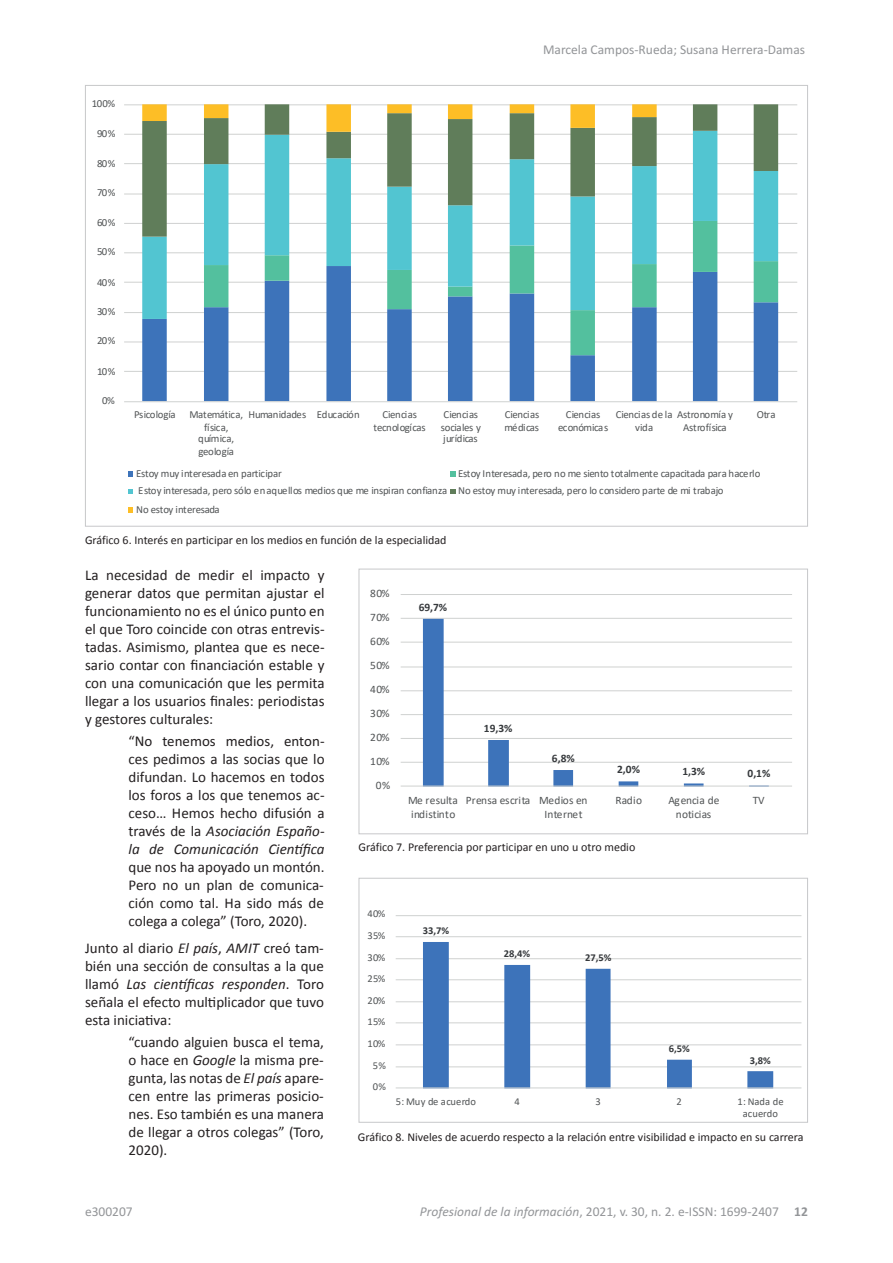
<style>
.page{position:relative;width:893px;height:1263px;background:#fff}
.page>*{position:absolute;margin:0;border:0;box-sizing:border-box;transform-origin:0 0}
.t1{font:15px/18px "Calibri 12";color:#231f20;text-align:justify}
.t2{font:italic 15px/18px "Calibri";color:#231f20}
.t3{font:15px "Calibri 11";color:#231f20}
.t4{font:13.5px "Calibri 11";color:#939598}
.t5{font:12px "Calibri 12";color:#231f20}
.t6{font:11.4px/13.5px "Calibri 5";letter-spacing:.02em;color:#515455}
.t7{font:11.4px "Calibri Bold 3";color:#36393c}
.t8{font:10.8px/12.5px "Calibri 4";letter-spacing:-.025em;color:#515455;text-align:center}
.t9{font:10.8px/12.8px "Calibri 4";letter-spacing:.005em;color:#515455}
.t10{font:10.8px "Calibri 4";letter-spacing:-.05em;color:#515455}
.t11{font:10.5px/12.5px "Calibri";letter-spacing:.02em;color:#515455;text-align:center}
.t12{font:700 10.5px "Calibri";color:#36393c}
.s1{font-family:"Calibri 12";font-style:normal}
.s2{font-family:"Calibri";font-style:italic}
.s3{font-family:"Calibri 11"}
.s4{font-family:"Calibri 11";font-style:normal}
.s5{font-family:"Calibri Italic 2"}
.s6{font-family:"Calibri Bold 7"}
</style>
<div class="page">
<hr style="left:124px;top:371px;width:673px;height:1px;background:#cfd1d0">
<hr style="left:124px;top:342px;width:673px;height:1px;background:#cfd1d0">
<hr style="left:124px;top:312px;width:673px;height:1px;background:#cfd1d0">
<hr style="left:124px;top:282px;width:673px;height:1px;background:#cfd1d0">
<hr style="left:124px;top:252px;width:673px;height:1px;background:#cfd1d0">
<hr style="left:124px;top:223px;width:673px;height:1px;background:#cfd1d0">
<hr style="left:124px;top:194px;width:673px;height:1px;background:#cfd1d0">
<hr style="left:124px;top:163px;width:673px;height:1px;background:#cfd1d0">
<hr style="left:124px;top:134px;width:673px;height:1px;background:#cfd1d0">
<hr style="left:124px;top:104px;width:673px;height:1px;background:#cfd1d0">
<svg style="left:142px;top:319px;width:636px;height:82px"></svg>
<svg style="left:204px;top:319px;width:574px;height:36px"></svg>
<svg style="left:142px;top:237px;width:636px;height:82px"></svg>
<svg style="left:142px;top:104px;width:636px;height:133px"></svg>
<svg style="left:142px;top:104px;width:515px;height:28px"></svg>
<hr style="left:124px;top:401px;width:673px;height:1px;background:#cfd1d0">
<svg style="left:129px;top:471px;width:4px;height:6px"></svg>
<svg style="left:450px;top:471px;width:6px;height:6px"></svg>
<svg style="left:129px;top:489px;width:4px;height:5px"></svg>
<svg style="left:450px;top:489px;width:6px;height:5px"></svg>
<svg style="left:129px;top:507px;width:4px;height:6px"></svg>
<hr style="left:401px;top:762px;width:391px;height:1px;background:#cfd1d0">
<hr style="left:401px;top:738px;width:391px;height:1px;background:#cfd1d0">
<hr style="left:401px;top:714px;width:391px;height:1px;background:#cfd1d0">
<hr style="left:401px;top:690px;width:391px;height:1px;background:#cfd1d0">
<hr style="left:401px;top:667px;width:391px;height:1px;background:#cfd1d0">
<hr style="left:401px;top:642px;width:391px;height:1px;background:#cfd1d0">
<hr style="left:401px;top:618px;width:391px;height:1px;background:#cfd1d0">
<hr style="left:401px;top:594px;width:391px;height:1px;background:#cfd1d0">
<svg style="left:423px;top:619px;width:346px;height:167px"></svg>
<hr style="left:401px;top:786px;width:391px;height:1px;background:#cfd1d0">
<div style="left:359px;top:569px;width:449px;height:265px;border:1px solid #c7c8ca"></div>
<hr style="left:396px;top:1066px;width:405px;height:1px;background:#cfd1d0">
<hr style="left:396px;top:1044px;width:405px;height:1px;background:#cfd1d0">
<hr style="left:396px;top:1022px;width:405px;height:1px;background:#cfd1d0">
<hr style="left:396px;top:1001px;width:405px;height:1px;background:#cfd1d0">
<hr style="left:396px;top:979px;width:405px;height:1px;background:#cfd1d0">
<hr style="left:396px;top:958px;width:405px;height:1px;background:#cfd1d0">
<hr style="left:396px;top:936px;width:405px;height:1px;background:#cfd1d0">
<hr style="left:396px;top:915px;width:405px;height:1px;background:#cfd1d0">
<svg style="left:423px;top:942px;width:350px;height:145px"></svg>
<hr style="left:396px;top:1087px;width:405px;height:1px;background:#cfd1d0">
<div style="left:359px;top:878px;width:449px;height:245px;border:1px solid #c7c8ca"></div>
<p class="t8" style="left:92px;top:97px;width:25px">100%</p>
<p class="t8" style="left:97px;top:127px;width:20px">90%</p>
<p class="t8" style="left:97px;top:157px;width:20px">80%</p>
<p class="t8" style="left:97px;top:186px;width:20px">70%</p>
<p class="t8" style="left:97px;top:216px;width:20px">60%</p>
<p class="t8" style="left:97px;top:245px;width:20px">50%</p>
<p class="t8" style="left:97px;top:276px;width:20px">40%</p>
<p class="t8" style="left:97px;top:305px;width:20px">30%</p>
<p class="t8" style="left:97px;top:334px;width:20px">20%</p>
<p class="t8" style="left:97px;top:365px;width:20px">10%</p>
<p class="t8" style="left:102px;top:394px;width:14px">0%</p>
<p class="t4" style="left:543px;top:41px;width:264px">Marcela Campos-Rueda; Susana Herrera-Damas</p>
<p class="t10" style="left:134px;top:407px;width:43px">Psicología</p>
<p class="t8" style="left:189px;top:408px;width:55px">Matemática, física, química, geología</p>
<p class="t8" style="left:248px;top:408px;width:113px">Humanidades Educación</p>
<p class="t8" style="left:373px;top:408px;width:54px">Ciencias tecnologícas</p>
<p class="t8" style="left:441px;top:408px;width:42px;text-align:left">Ciencias sociales y jurídicas</p>
<p class="t8" style="left:504px;top:408px;width:36px;text-align:left">Ciencias médicas</p>
<p class="t8" style="left:558px;top:408px;width:52px">Ciencias económicas</p>
<p class="t9" style="left:635px;top:408px;width:99px;text-indent:-20px">Ciencias de la Astronomía y vida</p>
<p class="t8" style="left:683px;top:421px;width:45px">Astrofísica</p>
<p class="t8" style="left:757px;top:408px;width:20px">Otra</p>
<p class="t8" style="left:136px;top:464px;width:626px;line-height:18.1px;text-align:left;text-indent:322px">Estoy Interesada, pero no me siento totalmente capacitada para hacerlo<br>Estoy interesada, pero sólo en aquellos medios que me inspiran confianza No estoy muy interesada, pero lo considero parte de mi trabajo<br>No estoy interesada</p>
<p class="t8" style="left:136px;top:467px;width:147px">Estoy muy interesada en participar</p>
<p class="t5" style="left:85px;top:533px;width:363px">Gráfico 6. Interés en participar en los medios en función de la especialidad</p>
<p class="t1" style="left:85px;top:565px;width:241px">La necesidad de medir el impacto y generar datos que permitan ajustar el funcionamiento no es el único punto en el que Toro coincide con otras entrevis&shy;tadas. Asimismo, plantea que es nece&shy;sario contar con financiación estable y con una comunicación que les permita llegar a los usuarios finales: periodistas y gestores culturales:</p>
<p class="t3" style="left:129px;top:732px;width:198px">“No tenemos medios, enton-</p>
<p class="t1" style="left:129px;top:749px;width:198px">ces pedimos a las socias que lo difundan. Lo hacemos en todos los foros a los que tenemos ac&shy;ceso… Hemos hecho difusión a</p>
<p class="t2" style="left:129px;top:821px;width:198px"><span class="s1">través de la</span> Asociación Españo&shy;la de Comunicación Científica</p>
<p class="t1" style="left:129px;top:857px;width:198px">que nos ha apoyado un montón.<br>Pero no un plan de comunica&shy;ción como tal. Ha sido más de colega a colega” (Toro, 2020).</p>
<p class="t1" style="left:85px;top:938px;width:240px">Junto al diario <span class="s2">El país</span><span class="s3">,</span> <span class="s2">AMIT</span> <span class="s3">creó tam&shy;</span>bién una sección de consultas a la que</p>
<p class="t2" style="left:85px;top:974px;width:240px"><span class="s1">llamó</span> Las científicas responden<span class="s4">. Toro</span></p>
<p class="t1" style="left:85px;top:992px;width:240px">señala el efecto multiplicador que tuvo esta iniciativa:</p>
<p class="t1" style="left:129px;top:1032px;width:197px">“cuando alguien busca el tema, o hace en <span class="s2">Google</span> la misma pre&shy;gunta, las notas de <span class="s2">El país</span> apare&shy;cen entre las primeras posicio&shy;nes. Eso también es una manera de llegar a otros colegas” (Toro,</p>
<p class="t3" style="left:129px;top:1141px;width:40px">2020).</p>
<p class="t6" style="left:370px;top:586px;width:21px">80%</p>
<p class="t6" style="left:370px;top:610px;width:21px">70%</p>
<p class="t6" style="left:370px;top:634px;width:21px">60%</p>
<p class="t6" style="left:370px;top:658px;width:21px">50%</p>
<p class="t6" style="left:370px;top:682px;width:21px">40%</p>
<p class="t6" style="left:370px;top:706px;width:21px">30%</p>
<p class="t6" style="left:370px;top:730px;width:21px">20%</p>
<p class="t6" style="left:370px;top:754px;width:21px">10%</p>
<p class="t6" style="left:376px;top:778px;width:16px">0%</p>
<p class="t7" style="left:419px;top:599px;width:30px">69,7%</p>
<p class="t7" style="left:484px;top:720px;width:30px">19,3%</p>
<p class="t7" style="left:552px;top:750px;width:24px">6,8%</p>
<p class="t7" style="left:617px;top:761px;width:24px">2,0%</p>
<p class="t7" style="left:682px;top:763px;width:24px">1,3%</p>
<p class="t7" style="left:748px;top:765px;width:24px">0,1%</p>
<p class="t6" style="left:408px;top:793px;width:51px">Me resulta indistinto</p>
<p class="t6" style="left:544px;top:793px;width:44px;text-indent:-79px">Prensa escrita Medios en<br>Internet</p>
<p class="t6" style="left:615px;top:793px;width:28px">Radio</p>
<p class="t6" style="left:668px;top:793px;width:53px;text-align:center">Agencia de noticias</p>
<p class="t6" style="left:753px;top:793px;width:13px">TV</p>
<p class="t5" style="left:359px;top:839px;width:278px">Gráfico 7. Preferencia por participar en uno u otro medio</p>
<p class="t11" style="left:367px;top:907px;width:20px">40%</p>
<p class="t11" style="left:367px;top:929px;width:20px">35%</p>
<p class="t11" style="left:367px;top:951px;width:20px">30%</p>
<p class="t11" style="left:367px;top:972px;width:20px">25%</p>
<p class="t11" style="left:367px;top:994px;width:20px">20%</p>
<p class="t11" style="left:367px;top:1015px;width:20px">15%</p>
<p class="t11" style="left:367px;top:1037px;width:20px">10%</p>
<p class="t11" style="left:373px;top:1059px;width:15px">5%</p>
<p class="t11" style="left:373px;top:1080px;width:15px">0%</p>
<p class="t12" style="left:423px;top:923px;width:28px">33,7%</p>
<p class="t12" style="left:504px;top:946px;width:28px">28,4%</p>
<p class="t12" style="left:585px;top:950px;width:28px">27,5%</p>
<p class="t12" style="left:669px;top:1041px;width:23px">6,5%</p>
<p class="t12" style="left:750px;top:1053px;width:23px">3,8%</p>
<p class="t11" style="left:396px;top:1095px;width:82px">5: Muy de acuerdo</p>
<p class="t11" style="left:514px;top:1095px;width:7px">4</p>
<p class="t11" style="left:595px;top:1095px;width:7px">3</p>
<p class="t11" style="left:677px;top:1095px;width:7px">2</p>
<p class="t11" style="left:737px;top:1095px;width:48px">1: Nada de acuerdo</p>
<p class="t5" style="left:358px;top:1129px;width:447px">Gráfico 8. Niveles de acuerdo respecto a la relación entre visibilidad e impacto en su carrera</p>
<p class="t4" style="left:85px;top:1203px;width:49px">e300207</p>
<p class="t4" style="left:420px;top:1203px;width:389px"><span class="s5">Profesional de la información</span>, 2021, v. 30, n. 2. e-ISSN: 1699-2407 <span class="s6">12</span></p>
</div>
